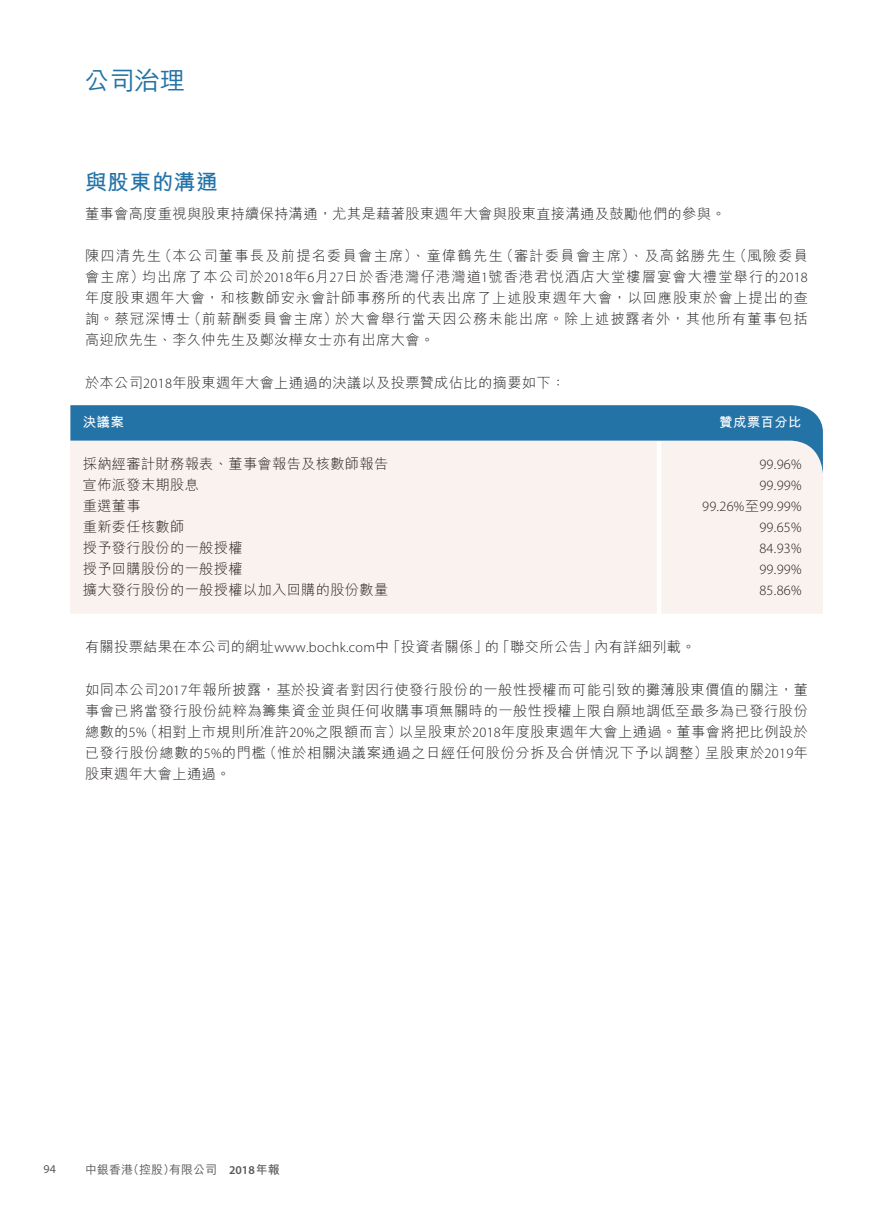
<style>
.page{position:relative;width:893px;height:1212px;background:#fff}
.page>*{position:absolute;margin:0;border:0;box-sizing:border-box;transform-origin:0 0}
.t1{font:500 25.5px "M Hei HK";color:#2473a7}
.t2{font:700 21.75px "M Hei HK";letter-spacing:.02em;color:#2473a7}
.t3{font:300 14.25px/21px "M Hei HK";letter-spacing:.02em;color:#231f20;text-align:justify}
.t4{font:300 14.25px "Myriad Pro";letter-spacing:.02em;color:#231f20}
.t5{font:700 13.5px "M Hei HK";letter-spacing:.02em;color:#fff}
.t6{font:500 12px "M Hei HK";color:#57585a}
.t7{font:12px "Myriad Pro";color:#57585a}
.s1{font-family:"Myriad Pro"}
.s2{font-family:"M Hei HK"}
.s3{font-family:"Myriad Pro";font-weight:600}
.s4{font-weight:700}
</style>
<div class="page">
<div style="left:70px;top:475px;width:753px;height:139px;background:#faf2ee"></div>
<svg style="left:70px;top:405px;width:753px;height:70px"></svg>
<h1 class="t1" style="left:84px;top:62px;width:103px">公司治理</h1>
<h2 class="t2" style="left:85px;top:166px;width:134px">與股東的溝通</h2>
<p class="t3" style="left:85px;top:203px;width:642px">董事會高度重視與股東持續保持溝通，尤其是藉著股東週年大會與股東直接溝通及鼓勵他們的參與。</p>
<p class="t3" style="left:85px;top:245px;width:725px">陳四清先生（本公司董事長及前提名委員會主席）、童偉鶴先生（審計委員會主席）、及高銘勝先生（風險委員會主席）均出席了本公司於<span class="s1">2018</span>年<span class="s1">6</span>月<span class="s1">27</span>日於香港灣仔港灣道<span class="s1">1</span>號香港君悅酒店大堂樓層宴會大禮堂舉行的<span class="s1">2018</span>年度股東週年大會，和核數師安永會計師事務所的代表出席了上述股東週年大會，以回應股東於會上提出的查詢。蔡冠深博士（前薪酬委員會主席）於大會舉行當天因公務未能出席。除上述披露者外，其他所有董事包括高迎欣先生、李久仲先生及鄭汝樺女士亦有出席大會。</p>
<p class="t3" style="left:85px;top:371px;width:482px">於本公司<span class="s1">2018</span>年股東週年大會上通過的決議以及投票贊成佔比的摘要如下：</p>
<p class="t5" style="left:83px;top:412px;width:43px">決議案</p>
<p class="t5" style="left:719px;top:412px;width:84px">贊成票百分比</p>
<p class="t3" style="left:83px;top:453px;width:307px">採納經審計財務報表、董事會報告及核數師報告</p>
<p class="t4" style="left:759px;top:457px;width:44px">99.96%</p>
<p class="t3" style="left:83px;top:474px;width:118px">宣佈派發末期股息</p>
<p class="t4" style="left:759px;top:478px;width:44px">99.99%</p>
<p class="t3" style="left:83px;top:495px;width:59px">重選董事</p>
<p class="t4" style="left:702px;top:499px;width:101px">99.26%<span class="s2">至</span>99.99%</p>
<p class="t3" style="left:83px;top:516px;width:103px">重新委任核數師</p>
<p class="t4" style="left:759px;top:520px;width:44px">99.65%</p>
<p class="t3" style="left:83px;top:537px;width:161px">授予發行股份的一般授權</p>
<p class="t4" style="left:759px;top:541px;width:44px">84.93%</p>
<p class="t3" style="left:83px;top:558px;width:161px">授予回購股份的一般授權</p>
<p class="t4" style="left:759px;top:562px;width:44px">99.99%</p>
<p class="t3" style="left:83px;top:579px;width:307px">擴大發行股份的一般授權以加入回購的股份數量</p>
<p class="t4" style="left:759px;top:583px;width:44px">85.86%</p>
<p class="t3" style="left:85px;top:636px;width:612px">有關投票結果在本公司的網址<span class="s1">www.bochk.com</span>中「投資者關係」的「聯交所公告」內有詳細列載。</p>
<p class="t3" style="left:85px;top:678px;width:725px">如同本公司<span class="s1">2017</span>年報所披露，基於投資者對因行使發行股份的一般性授權而可能引致的攤薄股東價值的關注，董事會已將當發行股份純粹為籌集資金並與任何收購事項無關時的一般性授權上限自願地調低至最多為已發行股份總數的<span class="s1">5%</span>（相對上市規則所准許<span class="s1">20%</span>之限額而言）以呈股東於<span class="s1">2018</span>年度股東週年大會上通過。董事會將把比例設於已發行股份總數的<span class="s1">5%</span>的門檻（惟於相關決議案通過之日經任何股份分拆及合併情況下予以調整）呈股東於<span class="s1">2019</span>年股東週年大會上通過。</p>
<p class="t7" style="left:44px;top:1161px;width:14px">94</p>
<p class="t6" style="left:85px;top:1160px;width:196px">中銀香港（控股）有限公司 <span class="s3">2018</span><span class="s4">年報</span></p>
</div>
